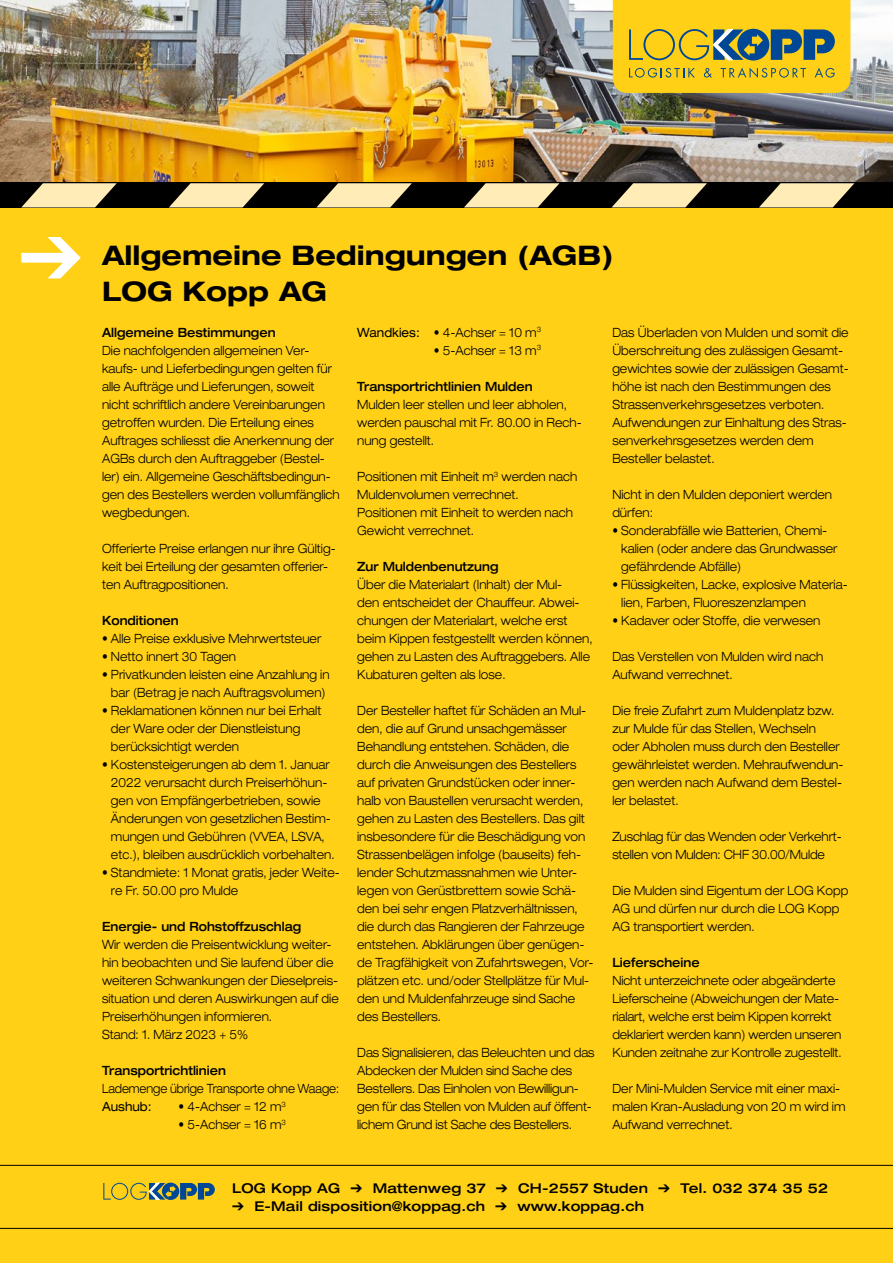
<style>
.page{position:relative;width:893px;height:1263px;background:#ffd016}
.page>*{position:absolute;margin:0;border:0;box-sizing:border-box;transform-origin:0 0}
.t1{font:700 expanded 27px "Helvetica Neue LT Pro";color:#000}
.t2{font:500 expanded 13.5px "Helvetica Neue LT Pro";letter-spacing:.015em;color:#000}
.t3{font:300 expanded 12.75px/18px "Helvetica Neue LT Pro";color:#000;scale:.9 1}
.t4{font:500 expanded 12.75px "Helvetica Neue LT Pro";color:#000;scale:.9 1}
.t5{font:300 expanded 12.75px "Helvetica Neue LT Pro";color:#000;scale:.85 1}
.t6{font:expanded 12.75px "Helvetica Neue LT Pro";color:#000;scale:.9 1}
.s1{font-weight:400}
</style>
<div class="page">
<img style="left:0;top:0;width:893px;height:182px">
<div style="left:0;top:182px;width:893px;height:25px;background:#000"></div>
<svg style="left:21px;top:183px;width:96px;height:24px"></svg>
<svg style="left:169px;top:183px;width:95px;height:24px"></svg>
<svg style="left:317px;top:183px;width:95px;height:24px"></svg>
<svg style="left:464px;top:183px;width:95px;height:24px"></svg>
<svg style="left:612px;top:183px;width:95px;height:24px"></svg>
<svg style="left:759px;top:183px;width:95px;height:24px"></svg>
<hr style="left:0;top:1228px;width:893px;height:1px;background:#000">
<hr style="left:0;top:1165px;width:893px;height:1px;background:#000">
<svg style="left:613px;top:0;width:237px;height:93px"></svg>
<svg style="left:103px;top:1182px;width:112px;height:18px"></svg>
<h1 class="t1" style="left:19px;top:273px;width:310px"><sup>➔</sup> LOG Kopp AG</h1>
<p class="t4" style="left:102px;top:324px;width:194px">Allgemeine Bestimmungen</p>
<p class="t3" style="left:102px;top:341px;width:266px">Die nachfolgenden allgemeinen Ver&shy;kaufs- und Lieferbedingungen gelten für alle Aufträge und Lieferungen, soweit nicht schriftlich andere Vereinbarungen getroffen wurden. Die Erteilung eines Auftrages schliesst die Anerkennung der AGBs durch den Auftraggeber (Bestel&shy;ler) ein. Allgemeine Geschäftsbedingun&shy;gen des Bestellers werden vollumfänglich wegbedungen.</p>
<p class="t3" style="left:102px;top:539px;width:261px">Offerierte Preise erlangen nur ihre Gültig&shy;keit bei Erteilung der gesamten offerier&shy;ten Auftragpositionen.</p>
<p class="t4" style="left:102px;top:612px;width:87px">Konditionen</p>
<p class="t3" style="left:102px;top:629px;width:245px">• Alle Preise exklusive Mehrwertsteuer</p>
<p class="t3" style="left:102px;top:647px;width:151px">• Netto innert 30 Tagen</p>
<p class="t3" style="left:102px;top:665px;width:254px;text-align:center">• Privatkunden leisten eine Anzahlung in bar (Betrag je nach Auftragsvolumen)</p>
<p class="t3" style="left:111px;top:701px;width:235px;text-indent:-9px">• Reklamationen können nur bei Erhalt der Ware oder der Dienstleistung berücksichtigt werden</p>
<p class="t3" style="left:111px;top:755px;width:250px;text-indent:-9px">• Kostensteigerungen ab dem 1. Januar 2022 verursacht durch Preiserhöhun&shy;gen von Empfängerbetrieben, sowie Änderungen von gesetzlichen Bestim&shy;mungen und Gebühren (VVEA, LSVA, etc.), bleiben ausdrücklich vorbehalten.</p>
<p class="t3" style="left:111px;top:863px;width:256px;text-indent:-9px">• Standmiete: 1 Monat gratis, jeder Weite&shy;re Fr. 50.00 pro Mulde</p>
<p class="t4" style="left:102px;top:918px;width:223px">Energie- und Rohstoffzuschlag</p>
<p class="t3" style="left:102px;top:935px;width:265px">Wir werden die Preisentwicklung weiter&shy;hin beobachten und Sie laufend über die weiteren Schwankungen der Dieselpreis&shy;situation und deren Auswirkungen auf die Preiserhöhungen informieren.<br>Stand: 1. März 2023 + 5%</p>
<p class="t4" style="left:102px;top:1062px;width:139px">Transportrichtlinien</p>
<p class="t5" style="left:102px;top:1081px;width:280px">Lademenge übrige Transporte ohne Waage:</p>
<p class="t6" style="left:102px;top:1099px;width:57px">Aushub:</p>
<p class="t3" style="left:179px;top:1097px;width:121px">• 4-Achser = 12 m<sup>3</sup></p>
<p class="t3" style="left:179px;top:1115px;width:121px">• 5-Achser = 16 m<sup>3</sup></p>
<h1 class="t1" style="left:102px;top:237px;width:513px">Allgemeine Bedingungen (AGB)</h1>
<p class="t3" style="left:612px;top:323px;width:264px">Das Überladen von Mulden und somit die Überschreitung des zulässigen Gesamt&shy;gewichtes sowie der zulässigen Gesamt&shy;höhe ist nach den Bestimmungen des Strassenverkehrsgesetzes verboten.<br>Aufwendungen zur Einhaltung des Stras&shy;senverkehrsgesetzes werden dem Besteller belastet.</p>
<p class="t3" style="left:612px;top:485px;width:246px">Nicht in den Mulden deponiert werden dürfen:</p>
<p class="t3" style="left:621px;top:521px;width:242px;text-indent:-9px">• Sonderabfälle wie Batterien, Chemi&shy;kalien (oder andere das Grundwasser gefährdende Abfälle)</p>
<p class="t3" style="left:621px;top:575px;width:253px;text-indent:-9px">• Flüssigkeiten, Lacke, explosive Materia&shy;lien, Farben, Fluoreszenzlampen</p>
<p class="t3" style="left:612px;top:611px;width:233px">• Kadaver oder Stoffe, die verwesen</p>
<p class="t3" style="left:612px;top:647px;width:236px">Das Verstellen von Mulden wird nach<br>Aufwand verrechnet.</p>
<p class="t3" style="left:612px;top:701px;width:258px">Die freie Zufahrt zum Muldenplatz bzw. zur Mulde für das Stellen, Wechseln oder Abholen muss durch den Besteller gewährleistet werden. Mehraufwendun&shy;gen werden nach Aufwand dem Bestel&shy;ler belastet.</p>
<p class="t3" style="left:612px;top:827px;width:257px">Zuschlag für das Wenden oder Verkehrt&shy;stellen von Mulden: CHF 30.00/Mulde</p>
<p class="t3" style="left:612px;top:881px;width:264px">Die Mulden sind Eigentum der LOG Kopp<br>AG und dürfen nur durch die LOG Kopp<br>AG transportiert werden.</p>
<p class="t4" style="left:612px;top:954px;width:99px">Lieferscheine</p>
<p class="t3" style="left:612px;top:971px;width:256px">Nicht unterzeichnete oder abgeänderte Lieferscheine (Abweichungen der Mate&shy;rialart, welche erst beim Kippen korrekt deklariert werden kann) werden unseren Kunden zeitnahe zur Kontrolle zugestellt.</p>
<p class="t3" style="left:612px;top:1079px;width:261px">Der Mini-Mulden Service mit einer maxi&shy;malen Kran-Ausladung von 20 m wird im<br>Aufwand verrechnet.</p>
<p class="t3" style="left:357px;top:323px;width:206px"><span class="s1">Wandkies:</span> • 4-Achser = 10 m<sup>3</sup></p>
<p class="t3" style="left:434px;top:341px;width:121px">• 5-Achser = 13 m<sup>3</sup></p>
<p class="t4" style="left:357px;top:378px;width:196px">Transportrichtlinien Mulden</p>
<p class="t3" style="left:357px;top:395px;width:251px">Mulden leer stellen und leer abholen, werden pauschal mit Fr. 80.00 in Rech&shy;nung gestellt.</p>
<p class="t3" style="left:357px;top:467px;width:246px">Positionen mit Einheit m<sup>3</sup> werden nach<br>Muldenvolumen verrechnet.<br>Positionen mit Einheit to werden nach<br>Gewicht verrechnet.</p>
<p class="t4" style="left:357px;top:558px;width:159px">Zur Muldenbenutzung</p>
<p class="t3" style="left:357px;top:575px;width:263px">Über die Materialart (Inhalt) der Mul-<br>den entscheidet der Chauffeur. Abwei&shy;chungen der Materialart, welche erst beim Kippen festgestellt werden können, gehen zu Lasten des Auftraggebers. Alle Kubaturen gelten als lose.</p>
<p class="t3" style="left:357px;top:701px;width:264px">Der Besteller haftet für Schäden an Mul&shy;den, die auf Grund unsachgemässer Behandlung entstehen. Schäden, die durch die Anweisungen des Bestellers auf privaten Grundstücken oder inner&shy;halb von Baustellen verursacht werden, gehen zu Lasten des Bestellers. Das gilt insbesondere für die Beschädigung von Strassenbelägen infolge (bauseits) feh&shy;lender Schutzmassnahmen wie Unter&shy;legen von Gerüstbrettern sowie Schä&shy;den bei sehr engen Platzverhältnissen, die durch das Rangieren der Fahrzeuge entstehen. Abklärungen über genügen&shy;de Tragfähigkeit von Zufahrtswegen, Vor&shy;plätzen etc. und/oder Stellplätze für Mul&shy;den und Muldenfahrzeuge sind Sache des Bestellers.</p>
<p class="t3" style="left:357px;top:1043px;width:265px">Das Signalisieren, das Beleuchten und das Abdecken der Mulden sind Sache des Bestellers. Das Einholen von Bewilligun&shy;gen für das Stellen von Mulden auf öffent&shy;lichem Grund ist Sache des Bestellers.</p>
<p class="t2" style="left:232px;top:1179px;width:597px">LOG Kopp AG ➔ Mattenweg 37 ➔ CH-2557 Studen ➔ Tel. 032 374 35 52</p>
<p class="t2" style="left:232px;top:1197px;width:413px">➔ E-Mail disposition@koppag.ch ➔ www.koppag.ch</p>
</div>
